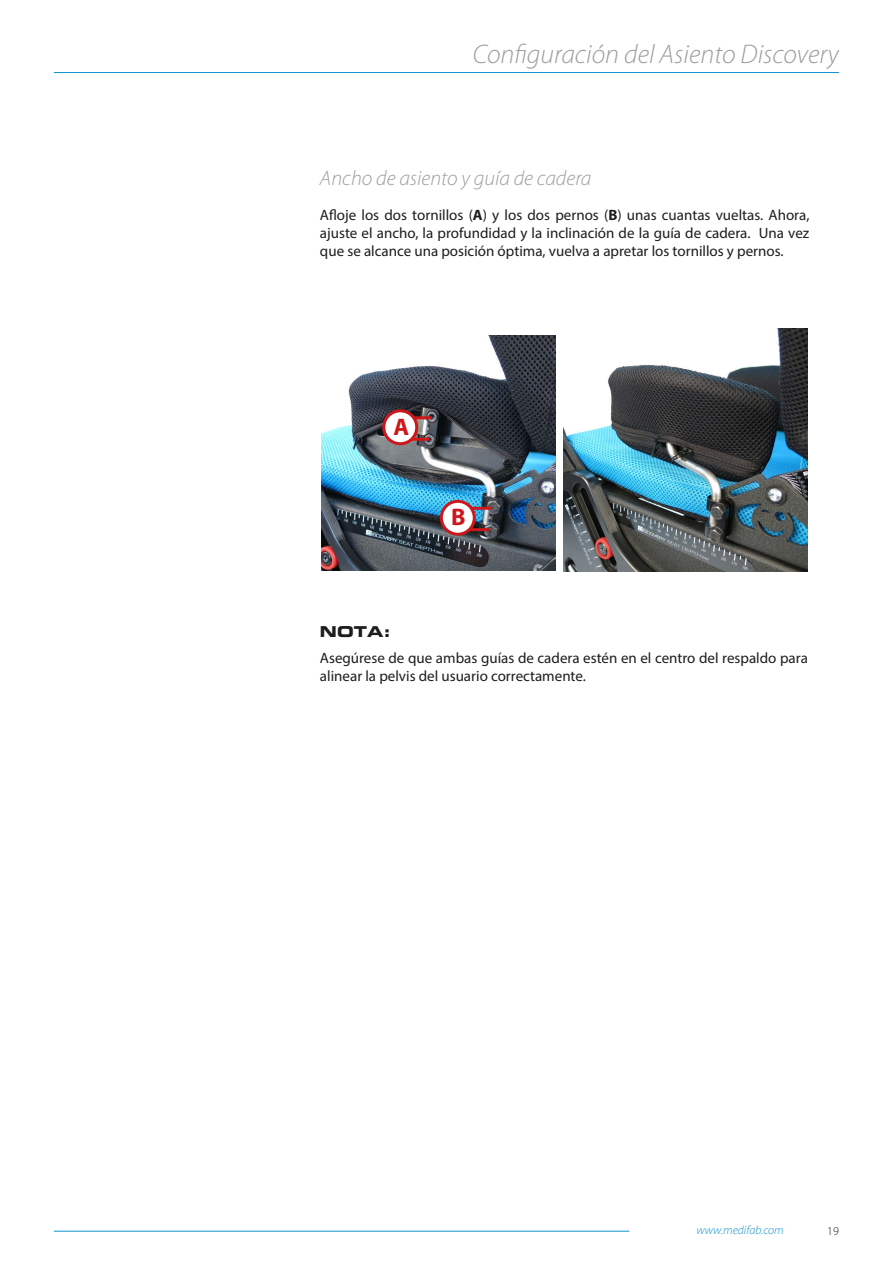
<style>
.page{position:relative;width:893px;height:1263px;background:#fff}
.page>*{position:absolute;margin:0;border:0;box-sizing:border-box;transform-origin:0 0}
.t1{font:italic 300 27px "Myriad Pro";color:#9d9d9d}
.t2{font:700 24px "Myriad Pro";color:#cd171a}
.t3{font:italic 300 21px "Myriad Pro";color:#9d9d9d}
.t4{font:15px/18px "Myriad Pro";color:#1d1d1b;text-align:justify}
.t5{font:15px "Eurostile LT Std Bold Ex 2";color:#1d1d1b}
.t6{font:italic 300 12px "Myriad Pro";color:#0d92cd}
.t7{font:300 12px "Myriad Pro";color:#1d1d1b}
.s1{font-weight:700}
</style>
<div class="page">
<hr style="left:0;top:72px;width:839px;height:1px;background:#0d92cd">
<div style="left:0;top:54px;width:54px;height:64px;background:#fff"></div>
<hr style="left:54px;top:1231px;width:575px;height:1px;background:#0d92cd">
<img style="left:321px;top:335px;width:235px;height:235px">
<img style="left:563px;top:329px;width:245px;height:242px">
<svg style="left:413px;top:416px;width:19px;height:4px"></svg>
<hr style="left:391px;top:438px;width:39px;height:3px;background:#cd171a">
<div style="left:384px;top:411px;width:33px;height:33px;background:#fff;border-radius:50%"></div>
<div style="left:382px;top:409px;width:36px;height:36px;border:3px solid #cd171a;border-radius:50%"></div>
<hr style="left:452px;top:507px;width:40px;height:3px;background:#cd171a">
<hr style="left:452px;top:528px;width:38px;height:3px;background:#cd171a">
<div style="left:441px;top:501px;width:33px;height:33px;background:#fff;border-radius:50%"></div>
<div style="left:440px;top:500px;width:36px;height:36px;border:3px solid #cd171a;border-radius:50%"></div>
<h1 class="t1" style="left:473px;top:38px;width:367px">Configuración del Asiento Discovery</h1>
<h3 class="t3" style="left:320px;top:165px;width:273px">Ancho de asiento y guía de cadera</h3>
<p class="t4" style="left:320px;top:206px;width:491px">Afloje los dos tornillos (<span class="s1">A</span>) y los dos pernos (<span class="s1">B</span>) unas cuantas vueltas. Ahora, ajuste el ancho, la profundidad y la inclinación de la guía de cadera. Una vez que se alcance una posición óptima, vuelva a apretar los tornillos y pernos.</p>
<h2 class="t2" style="left:393px;top:411px;width:17px">A</h2>
<h2 class="t2" style="left:451px;top:501px;width:16px">B</h2>
<p class="t5" style="left:320px;top:621px;width:72px">NOTA:</p>
<p class="t4" style="left:320px;top:649px;width:489px">Asegúrese de que ambas guías de cadera estén en el centro del respaldo para alinear la pelvis del usuario correctamente.</p>
<p class="t6" style="left:696px;top:1223px;width:89px">www.medifab.com</p>
<p class="t7" style="left:827px;top:1224px;width:13px">19</p>
</div>
